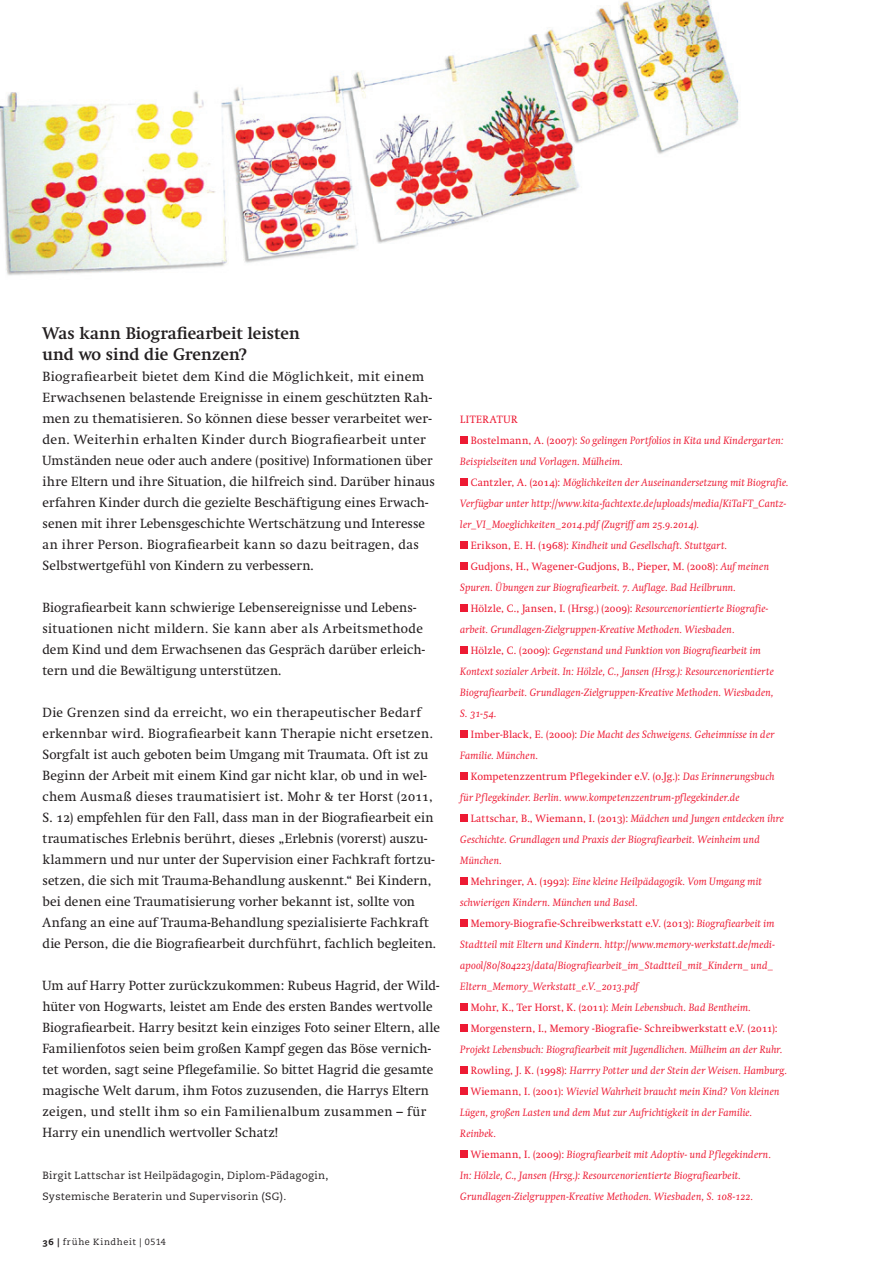
<style>
.page{position:relative;width:893px;height:1263px;background:#fff}
.page>*{position:absolute;margin:0;border:0;box-sizing:border-box;transform-origin:0 0}
.t1{font:700 16.5px/21px "Nu Swift";color:#231f20}
.t2{font:13.2px/21px "Nu Swift";letter-spacing:.015em;color:#231f20}
.t3{font:italic 10.5px "Nu Swift";letter-spacing:.02em;color:#ed1a33}
.t4{font:10.5px "Nu Swift";letter-spacing:.015em;color:#ed1a33}
.t5{font:10.5px/21px "Caecilia";letter-spacing:.02em;color:#231f20}
.t6{font:10.5px "Nu Swift";letter-spacing:.05em;color:#ed1a33}
.t7{font:9px "Caecilia";letter-spacing:.07em;color:#231f20}
.s1{font-family:"Caecilia Heavy Os F"}
.s2{font-style:normal}
.s3{font-style:italic}
</style>
<div class="page">
<div style="left:460px;top:436px;width:8px;height:8px;background:#ed1a33"></div>
<div style="left:460px;top:478px;width:8px;height:8px;background:#ed1a33"></div>
<div style="left:460px;top:541px;width:8px;height:8px;background:#ed1a33"></div>
<div style="left:460px;top:562px;width:8px;height:8px;background:#ed1a33"></div>
<div style="left:460px;top:604px;width:8px;height:8px;background:#ed1a33"></div>
<div style="left:460px;top:646px;width:8px;height:8px;background:#ed1a33"></div>
<div style="left:460px;top:730px;width:8px;height:8px;background:#ed1a33"></div>
<div style="left:460px;top:772px;width:8px;height:8px;background:#ed1a33"></div>
<div style="left:460px;top:814px;width:8px;height:8px;background:#ed1a33"></div>
<div style="left:460px;top:877px;width:8px;height:8px;background:#ed1a33"></div>
<div style="left:460px;top:919px;width:8px;height:8px;background:#ed1a33"></div>
<div style="left:460px;top:1003px;width:8px;height:8px;background:#ed1a33"></div>
<div style="left:460px;top:1024px;width:8px;height:8px;background:#ed1a33"></div>
<div style="left:460px;top:1066px;width:8px;height:8px;background:#ed1a33"></div>
<div style="left:460px;top:1087px;width:8px;height:8px;background:#ed1a33"></div>
<div style="left:460px;top:1150px;width:8px;height:8px;background:#ed1a33"></div>
<img style="left:0;top:0;width:739px;height:276px">
<p class="t1" style="left:43px;top:322px;width:259px">Was kann Biografiearbeit leisten und wo sind die Grenzen?</p>
<p class="t2" style="left:43px;top:366px;width:394px">Biografiearbeit bietet dem Kind die Möglichkeit, mit einem Erwachsenen belastende Ereignisse in einem geschützten Rah&shy;men zu thematisieren. So können diese besser verarbeitet wer&shy;den. Weiterhin erhalten Kinder durch Biografiearbeit unter Umständen neue oder auch andere (positive) Informationen über ihre Eltern und ihre Situation, die hilfreich sind. Darüber hinaus erfahren Kinder durch die gezielte Beschäftigung eines Erwach&shy;senen mit ihrer Lebensgeschichte Wertschätzung und Interesse an ihrer Person. Biografiearbeit kann so dazu beitragen, das Selbstwertgefühl von Kindern zu verbessern.</p>
<p class="t2" style="left:43px;top:597px;width:384px">Biografiearbeit kann schwierige Lebensereignisse und Lebens&shy;situationen nicht mildern. Sie kann aber als Arbeitsmethode dem Kind und dem Erwachsenen das Gespräch darüber erleich&shy;tern und die Bewältigung unterstützen.</p>
<p class="t2" style="left:43px;top:702px;width:395px">Die Grenzen sind da erreicht, wo ein therapeutischer Bedarf erkennbar wird. Biografiearbeit kann Therapie nicht ersetzen.<br>Sorgfalt ist auch geboten beim Umgang mit Traumata. Oft ist zu Beginn der Arbeit mit einem Kind gar nicht klar, ob und in wel&shy;chem Ausmaß dieses traumatisiert ist. Mohr &amp; ter Horst (2011, S. 12) empfehlen für den Fall, dass man in der Biografiearbeit ein traumatisches Erlebnis berührt, dieses „Erlebnis (vorerst) auszu&shy;klammern und nur unter der Supervision einer Fachkraft fortzu&shy;setzen, die sich mit Trauma-Behandlung auskennt.“ Bei Kindern, bei denen eine Traumatisierung vorher bekannt ist, sollte von Anfang an eine auf Trauma-Behandlung spezialisierte Fachkraft die Person, die die Biografiearbeit durchführt, fachlich begleiten.</p>
<p class="t2" style="left:43px;top:975px;width:399px">Um auf Harry Potter zurückzukommen: Rubeus Hagrid, der Wild&shy;hüter von Hogwarts, leistet am Ende des ersten Bandes wertvolle Biografiearbeit. Harry besitzt kein einziges Foto seiner Eltern, alle Familienfotos seien beim großen Kampf gegen das Böse vernich&shy;tet worden, sagt seine Pflegefamilie. So bittet Hagrid die gesamte magische Welt darum, ihm Fotos zuzusenden, die Harrys Eltern zeigen, und stellt ihm so ein Familienalbum zusammen – für Harry ein unendlich wertvoller Schatz!</p>
<p class="t5" style="left:43px;top:1165px;width:287px">Birgit Lattschar ist Heilpädagogin, Diplom-Pädagogin,<br>Systemische Beraterin und Supervisorin (SG).</p>
<p class="t7" style="left:43px;top:1236px;width:125px"><span class="s1">36 |</span> frühe Kindheit | 0514</p>
<p class="t6" style="left:460px;top:413px;width:59px">LITERATUR</p>
<p class="t3" style="left:471px;top:434px;width:314px"><span class="s2">Bostelmann, A. (2007):</span> So gelingen Portfolios in Kita und Kindergarten:</p>
<p class="t3" style="left:460px;top:455px;width:164px">Beispielseiten und Vorlagen. Mülheim.</p>
<p class="t3" style="left:471px;top:476px;width:319px"><span class="s2">Cantzler, A. (2014):</span> Möglichkeiten der Auseinandersetzung mit Biografie.</p>
<p class="t3" style="left:460px;top:497px;width:327px">Verfügbar unter http://www.kita-fachtexte.de/uploads/media/KiTaFT_Cantz-</p>
<p class="t3" style="left:460px;top:518px;width:240px">ler_VI_Moeglichkeiten_2014.pdf (Zugriff am 25.9.2014).</p>
<p class="t3" style="left:471px;top:539px;width:258px"><span class="s2">Erikson, E. H. (1968):</span> Kindheit und Gesellschaft. Stuttgart.</p>
<p class="t4" style="left:471px;top:560px;width:300px">Gudjons, H., Wagener-Gudjons, B., Pieper, M. (2008): <span class="s3">Auf meinen</span></p>
<p class="t3" style="left:460px;top:581px;width:277px">Spuren. Übungen zur Biografiearbeit. 7. Auflage. Bad Heilbrunn.</p>
<p class="t4" style="left:471px;top:602px;width:299px">Hölzle, C., Jansen, I. (Hrsg.) (2009): <span class="s3">Resourcenorientierte Biografie-</span></p>
<p class="t3" style="left:460px;top:623px;width:276px">arbeit. Grundlagen-Zielgruppen-Kreative Methoden. Wiesbaden.</p>
<p class="t3" style="left:471px;top:644px;width:291px"><span class="s2">Hölzle, C. (2009):</span> Gegenstand und Funktion von Biografiearbeit im</p>
<p class="t3" style="left:460px;top:665px;width:315px">Kontext sozialer Arbeit. In: Hölzle, C., Jansen (Hrsg.): Resourcenorientierte</p>
<p class="t3" style="left:460px;top:686px;width:315px">Biografiearbeit. Grundlagen-Zielgruppen-Kreative Methoden. Wiesbaden,</p>
<p class="t3" style="left:460px;top:707px;width:38px">S. 31-54.</p>
<p class="t3" style="left:471px;top:728px;width:305px"><span class="s2">Imber-Black, E. (2000):</span> Die Macht des Schweigens. Geheimnisse in der</p>
<p class="t3" style="left:460px;top:749px;width:79px">Familie. München.</p>
<p class="t4" style="left:471px;top:770px;width:305px">Kompetenzzentrum Pflegekinder e.V. (o.Jg.): <span class="s3">Das Erinnerungsbuch</span></p>
<p class="t3" style="left:460px;top:791px;width:281px">für Pflegekinder. Berlin. www.kompetenzzentrum-pflegekinder.de</p>
<p class="t4" style="left:471px;top:812px;width:315px">Lattschar, B., Wiemann, I. (2013): <span class="s3">Mädchen und Jungen entdecken ihre</span></p>
<p class="t3" style="left:460px;top:833px;width:301px">Geschichte. Grundlagen und Praxis der Biografiearbeit. Weinheim und</p>
<p class="t3" style="left:460px;top:854px;width:43px">München.</p>
<p class="t3" style="left:471px;top:875px;width:293px"><span class="s2">Mehringer, A. (1992):</span> Eine kleine Heilpädagogik. Vom Umgang mit</p>
<p class="t3" style="left:460px;top:896px;width:179px">schwierigen Kindern. München und Basel.</p>
<p class="t4" style="left:471px;top:917px;width:305px">Memory-Biografie-Schreibwerkstatt e.V. (2013): <span class="s3">Biografiearbeit im</span></p>
<p class="t3" style="left:460px;top:938px;width:316px">Stadtteil mit Eltern und Kindern. http://www.memory-werkstatt.de/medi-</p>
<p class="t3" style="left:460px;top:959px;width:314px">apool/80/804223/data/Biografiearbeit_im_Stadtteil_mit_Kindern_ und_</p>
<p class="t3" style="left:460px;top:980px;width:179px">Eltern_Memory_Werkstatt_e.V._2013.pdf</p>
<p class="t3" style="left:471px;top:1001px;width:282px"><span class="s2">Mohr, K., Ter Horst, K. (2011):</span> Mein Lebensbuch. Bad Bentheim.</p>
<p class="t4" style="left:471px;top:1022px;width:308px">Morgenstern, I., Memory -Biografie- Schreibwerkstatt e.V. (2011):</p>
<p class="t3" style="left:460px;top:1043px;width:324px">Projekt Lebensbuch: Biografiearbeit mit Jugendlichen. Mülheim an der Ruhr.</p>
<p class="t3" style="left:471px;top:1064px;width:318px"><span class="s2">Rowling, J. K. (1998):</span> Harrry Potter und der Stein der Weisen. Hamburg.</p>
<p class="t3" style="left:471px;top:1085px;width:310px"><span class="s2">Wiemann, I. (2001):</span> Wieviel Wahrheit braucht mein Kind? Von kleinen</p>
<p class="t3" style="left:460px;top:1106px;width:294px">Lügen, großen Lasten und dem Mut zur Aufrichtigkeit in der Familie.</p>
<p class="t3" style="left:460px;top:1127px;width:37px">Reinbek.</p>
<p class="t3" style="left:471px;top:1148px;width:302px"><span class="s2">Wiemann, I. (2009):</span> Biografiearbeit mit Adoptiv- und Pflegekindern.</p>
<p class="t3" style="left:460px;top:1169px;width:282px">In: Hölzle, C., Jansen (Hrsg.): Resourcenorientierte Biografiearbeit.</p>
<p class="t3" style="left:460px;top:1190px;width:294px">Grundlagen-Zielgruppen-Kreative Methoden. Wiesbaden, S. 108-122.</p>
</div>
